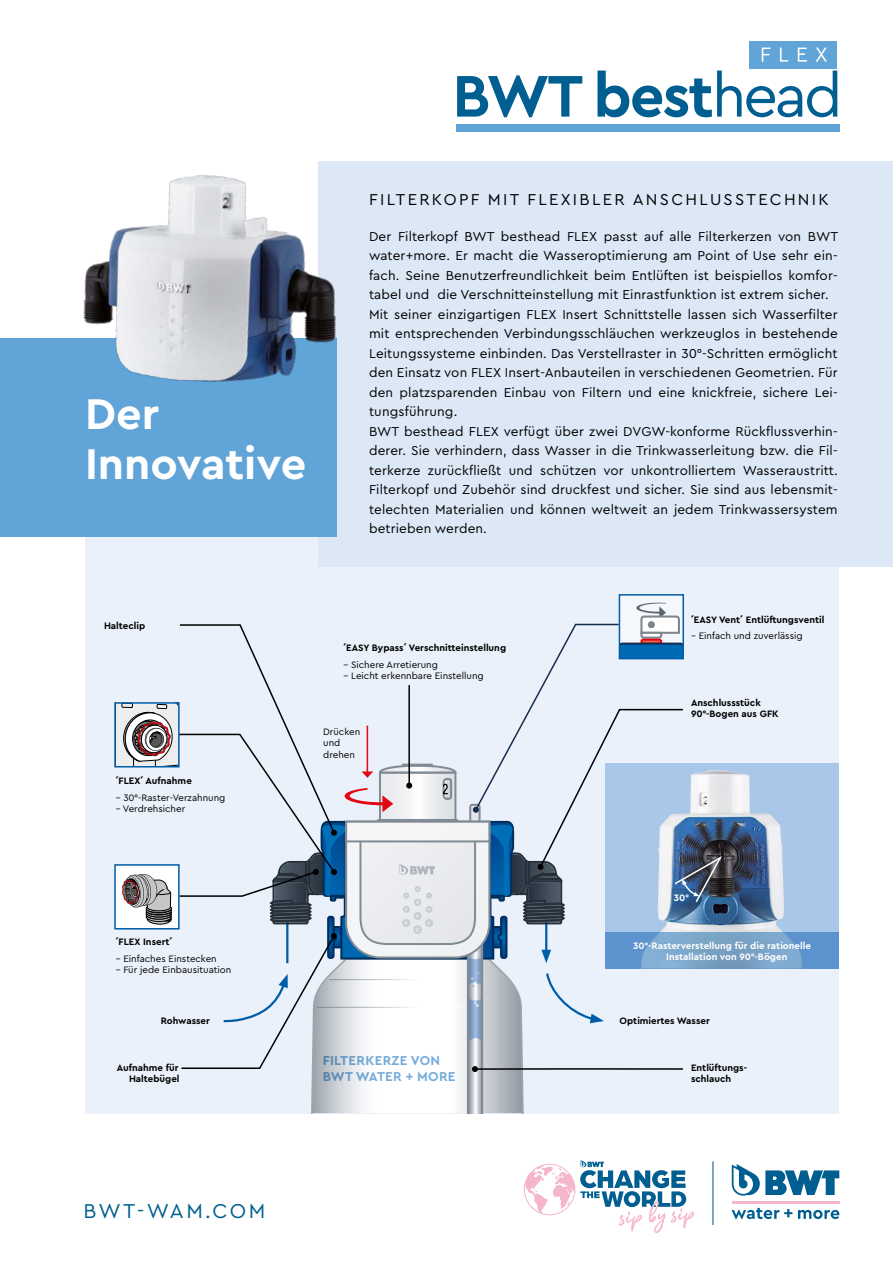
<style>
.page{position:relative;width:893px;height:1263px;background:#fff}
.page>*{position:absolute;margin:0;border:0;box-sizing:border-box;transform-origin:0 0}
.t1{font:700 45px/49.5px "Cera PRO";color:#fff}
.t2{font:21px "Cera PRO";letter-spacing:.115em;color:#005e90}
.t3{font:16.5px "Cera PRO";letter-spacing:.14em;color:#000}
.t4{font:13.5px/19.5px "Cera PRO";letter-spacing:.01em;color:#000}
.t5{font:700 13.5px/16.2px "Cera PRO";letter-spacing:.02em;color:#76addc}
.t6{font:700 9.75px/11.2px "Cera PRO";color:#000}
.t7{font:9.75px/11.2px "Cera PRO";color:#000}
.t8{font:700 9.75px/11.2px "Cera PRO";color:#fff}
</style>
<div class="page">
<div style="left:85px;top:519px;width:754px;height:594px;background:#eaf1fa"></div>
<svg style="left:457px;top:71px;width:380px;height:46px"></svg>
<div style="left:456px;top:124px;width:384px;height:7px;background:#61a4d7"></div>
<div style="left:750px;top:41px;width:87px;height:27px;background:#61a4d7"></div>
<svg style="left:762px;top:48px;width:65px;height:14px"></svg>
<div style="left:319px;top:162px;width:574px;height:405px;background:#dde8f7"></div>
<div style="left:619px;top:595px;width:64px;height:63px;background:#f4f7fc"></div>
<div style="left:619px;top:594px;width:65px;height:65px;border:2px solid #005da9"></div>
<div style="left:605px;top:763px;width:234px;height:205px;background:#a8c7e9"></div>
<img style="left:724px;top:770px;width:60px;height:162px">
<svg style="left:115px;top:602px;width:609px;height:511px"></svg>
<svg style="left:605px;top:932px;width:234px;height:36px;background:#709fcb"></svg>
<svg style="left:524px;top:1160px;width:170px;height:73px"></svg>
<hr style="left:712px;top:1161px;width:1px;height:64px;background:#005e90">
<svg style="left:732px;top:1208px;width:60px;height:11px"></svg>
<svg style="left:798px;top:1210px;width:41px;height:9px"></svg>
<hr style="left:732px;top:1201px;width:107px;height:2px;background:#f6b6ca">
<svg style="left:732px;top:1164px;width:107px;height:31px"></svg>
<div style="left:0;top:338px;width:336px;height:198px;background:#61a4d7"></div>
<img style="left:83px;top:161px;width:268px;height:244px">
<h1 class="t1" style="left:85px;top:388px;width:223px">Der<br>Innovative</h1>
<p class="t3" style="left:369px;top:188px;width:461px">FILTERKOPF MIT FLEXIBLER ANSCHLUSSTECHNIK</p>
<p class="t4" style="left:369px;top:226px;width:471px">Der Filterkopf BWT besthead FLEX passt auf alle Filterkerzen von BWT water+more. Er macht die Wasseroptimierung am Point of Use sehr ein&shy;fach. Seine Benutzerfreundlichkeit beim Entlüften ist beispiellos komfor&shy;tabel und die Verschnitteinstellung mit Einrastfunktion ist extrem sicher.<br>Mit seiner einzigartigen FLEX Insert Schnittstelle lassen sich Wasserfilter mit entsprechenden Verbindungsschläuchen werkzeuglos in bestehende Leitungssysteme einbinden. Das Verstellraster in 30°-Schritten ermöglicht den Einsatz von FLEX Insert-Anbauteilen in verschiedenen Geometrien. Für den platzsparenden Einbau von Filtern und eine knickfreie, sichere Lei&shy;tungsführung.<br>BWT besthead FLEX verfügt über zwei DVGW-konforme Rückflussverhin&shy;derer. Sie verhindern, dass Wasser in die Trinkwasserleitung bzw. die Fil&shy;terkerze zurückfließt und schützen vor unkontrolliertem Wasseraustritt.<br>Filterkopf und Zubehör sind druckfest und sicher. Sie sind aus lebensmit&shy;telechten Materialien und können weltweit an jedem Trinkwassersystem betrieben werden.</p>
<p class="t6" style="left:104px;top:619px;width:43px">Halteclip</p>
<p class="t6" style="left:116px;top:774px;width:78px">´FLEX´ Aufnahme</p>
<p class="t7" style="left:116px;top:791px;width:111px">– 30°-Raster-Verzahnung</p>
<p class="t7" style="left:116px;top:802px;width:71px">– Verdrehsicher</p>
<p class="t6" style="left:343px;top:642px;width:164px">´EASY Bypass´ Verschnitteinstellung</p>
<p class="t7" style="left:343px;top:658px;width:96px">– Sichere Arretierung</p>
<p class="t7" style="left:343px;top:670px;width:142px">– Leicht erkennbare Einstellung</p>
<p class="t7" style="left:323px;top:726px;width:38px">Drücken und drehen</p>
<p class="t6" style="left:691px;top:613px;width:135px">´EASY Vent´ Entlüftungsventil</p>
<p class="t7" style="left:691px;top:630px;width:113px">– Einfach und zuverlässig</p>
<p class="t6" style="left:691px;top:697px;width:89px">Anschlussstück<br>90°-Bogen aus GFK</p>
<p class="t6" style="left:116px;top:936px;width:58px">´FLEX Insert´</p>
<p class="t7" style="left:116px;top:953px;width:103px">– Einfaches Einstecken</p>
<p class="t7" style="left:116px;top:964px;width:117px">– Für jede Einbausituation</p>
<p class="t8" style="left:674px;top:892px;width:17px">30°</p>
<p class="t8" style="left:666px;top:939px;width:146px;text-indent:-33px">30°-Rasterverstellung für die rationelle<br>Installation von 90°-Bögen</p>
<p class="t6" style="left:161px;top:1014px;width:51px">Rohwasser</p>
<p class="t6" style="left:620px;top:1015px;width:92px">Optimiertes Wasser</p>
<p class="t6" style="left:117px;top:1062px;width:64px;text-align:right">Aufnahme für<br>Haltebügel</p>
<h2 class="t2" style="left:83px;top:1197px;width:183px">BWT-WAM.COM</h2>
<p class="t5" style="left:323px;top:1051px;width:135px">FILTERKERZE VON<br>BWT WATER + MORE</p>
<p class="t6" style="left:691px;top:1062px;width:58px">Entlüftungs&shy;schlauch</p>
</div>
